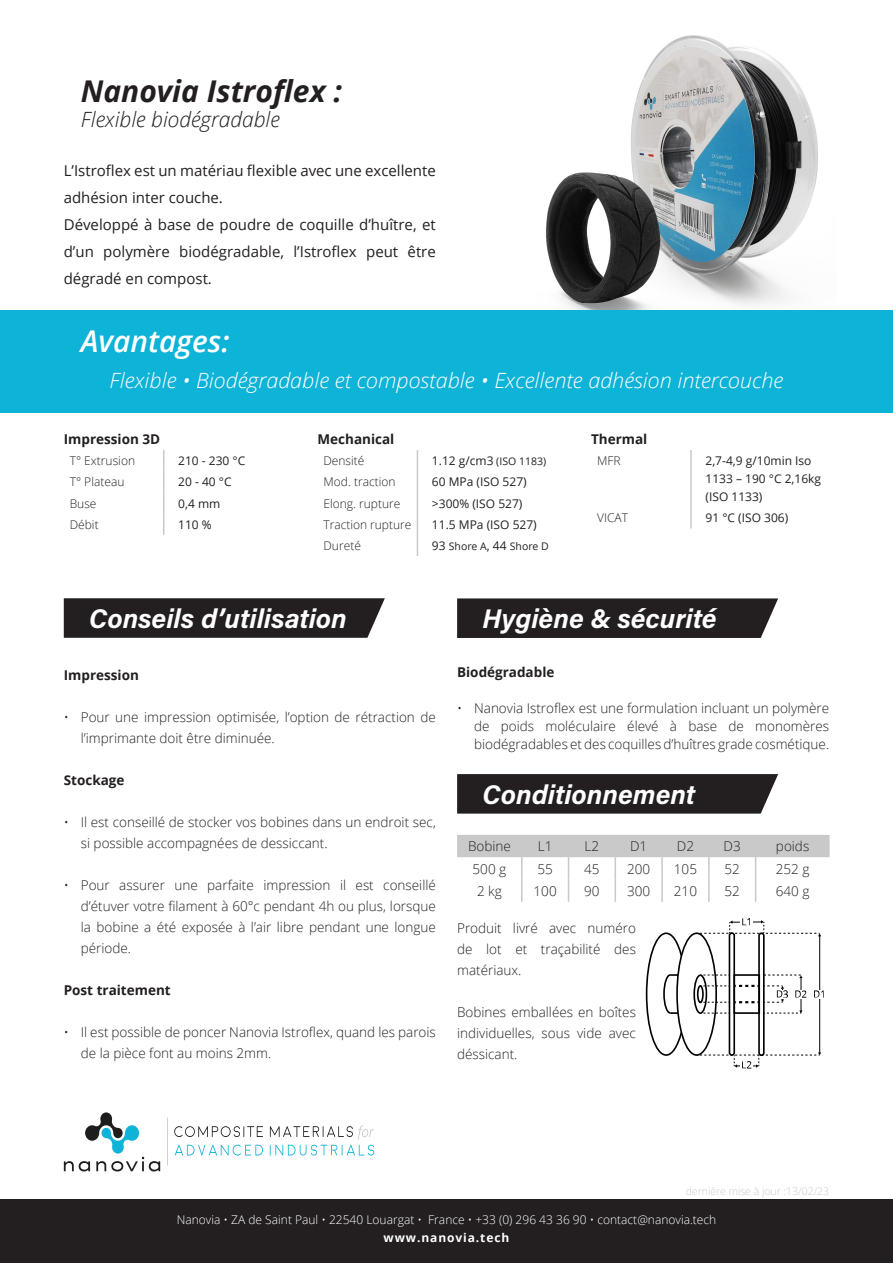
<style>
.page{position:relative;width:893px;height:1263px;background:#fff}
.page>*{position:absolute;margin:0;border:0;box-sizing:border-box;transform-origin:0 0}
.t1{font:italic 700 30px "Open Sans";color:#231f20}
.t2{font:italic 600 30px "Open Sans";color:#fff}
.t3{font:27px "Acumin Variable Concept";color:#fff}
.t4{font:italic 300 21px "Open Sans";color:#fff}
.t5{font:italic 300 21px "Open Sans";color:#231f20}
.t6{font:15px/27px "Open Sans";color:#231f20}
.t7{font:300 13.5px/21px "Open Sans";color:#231f20;text-align:justify}
.t8{font:700 13.5px "Open Sans";color:#231f20}
.t9{font:12px/18px "Open Sans";color:#231f20}
.t10{font:300 12px "Open Sans";color:#231f20}
.t11{font:300 12px "Open Sans";color:#fff}
.t12{font:700 12px "Open Sans";letter-spacing:.075em;color:#fff}
.t13{font:300 10.5px "Open Sans";color:#c9c9c9}
.t14{font:10.5px "Open Sans";color:#231f20}
.s1{font-size:10.5px}
.s2{font-size:12px}
</style>
<div class="page">
<img style="left:545px;top:35px;width:273px;height:275px">
<svg style="left:174px;top:1126px;width:89px;height:11px"></svg>
<svg style="left:270px;top:1125px;width:104px;height:14px"></svg>
<svg style="left:175px;top:1145px;width:88px;height:10px"></svg>
<svg style="left:270px;top:1145px;width:104px;height:10px"></svg>
<hr style="left:167px;top:1117px;width:1px;height:48px;background:#c9c9c9">
<svg style="left:64px;top:1112px;width:96px;height:59px"></svg>
<div style="left:0;top:310px;width:893px;height:102px;background:#0eb3d8"></div>
<div style="left:0;top:1199px;width:893px;height:64px;background:#231f20"></div>
<svg style="left:64px;top:598px;width:321px;height:40px;background:#2a2728"></svg>
<div style="left:457px;top:598px;width:321px;height:40px;background:#231f20"></div>
<svg style="left:457px;top:835px;width:373px;height:67px"></svg>
<div style="left:676px;top:932px;width:41px;height:124px;border:2px solid #000;border-radius:50%"></div>
<svg style="left:645px;top:932px;width:38px;height:124px"></svg>
<div style="left:693px;top:974px;width:14px;height:40px;border:2px solid #000;border-radius:50%"></div>
<div style="left:697px;top:985px;width:7px;height:18px;border:2px solid #000;border-radius:50%"></div>
<div style="left:729px;top:932px;width:6px;height:124px;border:2px solid #000;border-radius:2px"></div>
<div style="left:758px;top:932px;width:7px;height:124px;border:2px solid #000;border-radius:2px"></div>
<div style="left:733px;top:974px;width:27px;height:40px;border:2px solid #000"></div>
<svg style="left:700px;top:975px;width:30px;height:1px"></svg>
<svg style="left:700px;top:1013px;width:30px;height:1px"></svg>
<hr style="left:801px;top:978px;width:1px;height:33px;background:#000">
<svg style="left:764px;top:975px;width:38px;height:3px"></svg>
<svg style="left:764px;top:1010px;width:38px;height:4px"></svg>
<hr style="left:819px;top:936px;width:1px;height:117px;background:#000">
<svg style="left:697px;top:918px;width:124px;height:18px"></svg>
<svg style="left:697px;top:1052px;width:124px;height:16px"></svg>
<svg style="left:814px;top:990px;width:10px;height:8px"></svg>
<svg style="left:795px;top:990px;width:11px;height:8px"></svg>
<svg style="left:700px;top:985px;width:88px;height:18px"></svg>
<svg style="left:457px;top:774px;width:321px;height:40px;background:#2a2728"></svg>
<svg style="left:163px;top:450px;width:1px;height:85px"></svg>
<svg style="left:417px;top:450px;width:1px;height:106px"></svg>
<hr style="left:690px;top:450px;width:2px;height:57px;background:#c9c9c9">
<hr style="left:690px;top:507px;width:2px;height:21px;background:#c9c9c9">
<p class="t1" style="left:81px;top:70px;width:263px">Nanovia Istroflex :</p>
<p class="t5" style="left:81px;top:105px;width:201px">Flexible biodégradable</p>
<p class="t6" style="left:64px;top:157px;width:374px">L’Istroflex est un matériau flexible avec une excellente adhésion inter couche.</p>
<p class="t6" style="left:64px;top:211px;width:374px;text-align:justify">Développé à base de poudre de coquille d’huître, et d’un polymère biodégradable, l’Istroflex peut être dégradé en compost.</p>
<p class="t2" style="left:81px;top:320px;width:150px">Avantages:</p>
<p class="t4" style="left:110px;top:365px;width:675px">Flexible • Biodégradable et compostable • Excellente adhésion intercouche</p>
<p class="t8" style="left:64px;top:430px;width:98px">Impression 3D</p>
<p class="t10" style="left:70px;top:453px;width:67px">T° Extrusion</p>
<p class="t9" style="left:178px;top:452px;width:69px">210 - 230 °C</p>
<p class="t10" style="left:70px;top:474px;width:56px">T° Plateau</p>
<p class="t9" style="left:178px;top:473px;width:55px">20 - 40 °C</p>
<p class="t10" style="left:70px;top:495px;width:28px">Buse</p>
<p class="t9" style="left:178px;top:494px;width:44px">0,4 mm</p>
<p class="t10" style="left:70px;top:516px;width:30px">Débit</p>
<p class="t9" style="left:178px;top:515px;width:35px">110 %</p>
<p class="t8" style="left:317px;top:430px;width:78px">Mechanical</p>
<p class="t10" style="left:323px;top:453px;width:43px">Densité</p>
<p class="t9" style="left:432px;top:452px;width:116px">1.12 g/cm3 <span class="s1">(ISO 1183)</span></p>
<p class="t10" style="left:323px;top:474px;width:74px">Mod. traction</p>
<p class="t9" style="left:432px;top:473px;width:96px">60 MPa (ISO 527)</p>
<p class="t10" style="left:323px;top:495px;width:78px">Elong. rupture</p>
<p class="t9" style="left:432px;top:494px;width:92px">&gt;300% (ISO 527)</p>
<p class="t10" style="left:323px;top:516px;width:89px">Traction rupture</p>
<p class="t9" style="left:432px;top:515px;width:106px">11.5 MPa (ISO 527)</p>
<p class="t10" style="left:323px;top:537px;width:39px">Dureté</p>
<p class="t14" style="left:432px;top:539px;width:118px"><span class="s2">93</span> Shore A<span class="s2">, 44</span> Shore D</p>
<p class="t8" style="left:591px;top:430px;width:58px">Thermal</p>
<p class="t10" style="left:597px;top:453px;width:25px">MFR</p>
<p class="t9" style="left:705px;top:452px;width:117px">2,7-4,9 g/10min Iso<br>1133 – 190 °C 2,16kg (ISO 1133)</p>
<p class="t10" style="left:597px;top:510px;width:32px">VICAT</p>
<p class="t9" style="left:705px;top:509px;width:84px">91 °C (ISO 306)</p>
<p class="t3" style="left:89px;top:600px;width:259px">Conseils d’utilisation</p>
<p class="t8" style="left:64px;top:666px;width:77px">Impression</p>
<p class="t7" style="left:81px;top:706px;width:357px;text-indent:-17px">• Pour une impression optimisée, l’option de rétraction de l’imprimante doit être diminuée.</p>
<p class="t8" style="left:64px;top:771px;width:62px">Stockage</p>
<p class="t7" style="left:81px;top:811px;width:357px;text-indent:-17px">• Il est conseillé de stocker vos bobines dans un endroit sec, si possible accompagnées de dessiccant.</p>
<p class="t7" style="left:81px;top:874px;width:357px;text-indent:-17px">• Pour assurer une parfaite impression il est conseillé d’étuver votre filament à 60°c pendant 4h ou plus, lorsque la bobine a été exposée à l’air libre pendant une longue période.</p>
<p class="t8" style="left:64px;top:981px;width:108px">Post traitement</p>
<p class="t7" style="left:81px;top:1021px;width:357px;text-indent:-17px">• Il est possible de poncer Nanovia Istroflex, quand les parois de la pièce font au moins 2mm.</p>
<p class="t3" style="left:483px;top:600px;width:236px">Hygiène &amp; sécurité</p>
<p class="t8" style="left:457px;top:663px;width:99px">Biodégradable</p>
<p class="t7" style="left:474px;top:699px;width:357px;line-height:18px;text-indent:-17px">• Nanovia Istroflex est une formulation incluant un polymère de poids moléculaire élevé à base de monomères biodégradables et des coquilles d’huîtres grade cosmétique.</p>
<p class="t3" style="left:483px;top:776px;width:214px">Conditionnement</p>
<p class="t7" style="left:468px;top:835px;width:44px">Bobine</p>
<p class="t7" style="left:538px;top:835px;width:16px">L1</p>
<p class="t7" style="left:585px;top:835px;width:16px">L2</p>
<p class="t7" style="left:630px;top:835px;width:19px">D1</p>
<p class="t7" style="left:677px;top:835px;width:19px">D2</p>
<p class="t7" style="left:724px;top:835px;width:19px">D3</p>
<p class="t7" style="left:776px;top:835px;width:35px">poids</p>
<p class="t7" style="left:473px;top:858px;width:35px">500 g</p>
<p class="t7" style="left:537px;top:858px;width:17px">55</p>
<p class="t7" style="left:584px;top:858px;width:17px">45</p>
<p class="t7" style="left:627px;top:858px;width:25px">200</p>
<p class="t7" style="left:674px;top:858px;width:25px">105</p>
<p class="t7" style="left:724px;top:858px;width:17px">52</p>
<p class="t7" style="left:776px;top:858px;width:35px">252 g</p>
<p class="t7" style="left:477px;top:880px;width:26px">2 kg</p>
<p class="t7" style="left:534px;top:880px;width:25px">100</p>
<p class="t7" style="left:584px;top:880px;width:17px">90</p>
<p class="t7" style="left:627px;top:880px;width:25px">300</p>
<p class="t7" style="left:674px;top:880px;width:25px">210</p>
<p class="t7" style="left:724px;top:880px;width:17px">52</p>
<p class="t7" style="left:776px;top:880px;width:35px">640 g</p>
<p class="t7" style="left:457px;top:918px;width:180px">Produit livré avec numéro de lot et traçabilité des matériaux.</p>
<p class="t7" style="left:457px;top:1002px;width:180px">Bobines emballées en boîtes individuelles, sous vide avec déssicant.</p>
<p class="t13" style="left:686px;top:1184px;width:145px">dernière mise à jour :13/02/23</p>
<p class="t11" style="left:177px;top:1211px;width:541px">Nanovia • ZA de Saint Paul • 22540 Louargat • France • +33 (0) 296 43 36 90 • contact@nanovia.tech</p>
<p class="t12" style="left:384px;top:1229px;width:127px">www.nanovia.tech</p>
</div>
